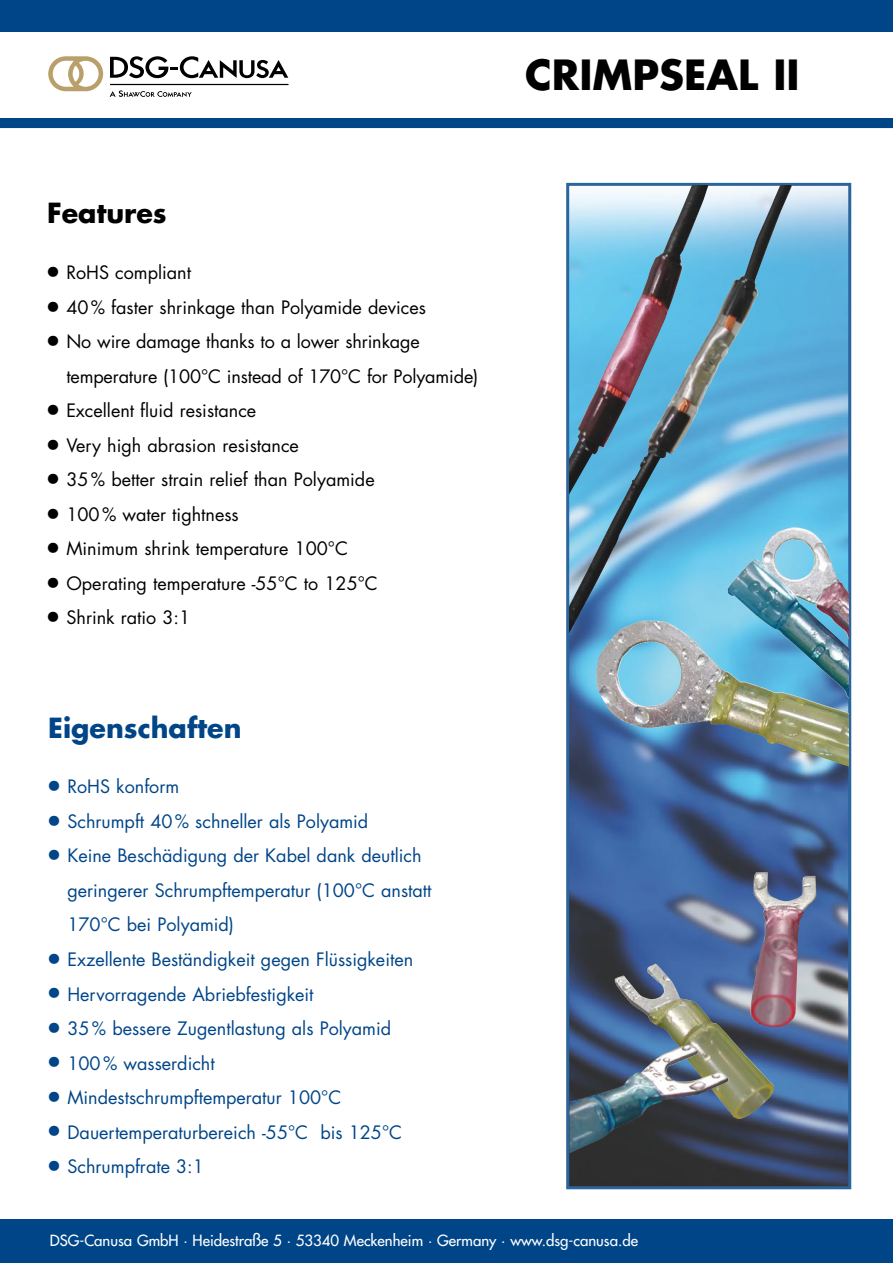
<style>
.page{position:relative;width:893px;height:1263px;background:#fff}
.page>*{position:absolute;margin:0;border:0;box-sizing:border-box;transform-origin:0 0}
.t1{font:700 40.5px "Futura";color:#000}
.t2{font:700 27px "Futura";color:#004588}
.t3{font:27px/34.5px "Futura";color:#000;text-align:justify}
.t4{font:27px/34.5px "Futura";color:#004588;text-align:justify}
.t5{font:700 27px "Futura";color:#000}
.t6{font:18px/34.5px "Futura";color:#004588}
.t7{font:18px/34.5px "Futura";color:#000}
.t8{font:15px "Futura";color:#fff}
</style>
<div class="page">
<img style="left:570px;top:187px;width:277px;height:998px">
<div style="left:566px;top:183px;width:285px;height:1006px;border:3px solid #004588"></div>
<div style="left:0;top:0;width:893px;height:128px;background:#004588"></div>
<div style="left:0;top:32px;width:893px;height:86px;background:#fff"></div>
<svg style="left:110px;top:56px;width:178px;height:22px"></svg>
<svg style="left:110px;top:90px;width:82px;height:7px"></svg>
<hr style="left:110px;top:84px;width:178px;height:1px;background:#000">
<svg style="left:48px;top:56px;width:55px;height:35px"></svg>
<div style="left:0;top:1219px;width:893px;height:44px;background:#004588"></div>
<img style="left:569px;top:186px;width:227px;height:488px">
<img style="left:595px;top:527px;width:253px;height:244px">
<img style="left:750px;top:872px;width:66px;height:156px">
<img style="left:614px;top:963px;width:160px;height:157px">
<img style="left:569px;top:1044px;width:159px;height:109px">
<h2 class="t5" style="left:47px;top:194px;width:121px">Features</h2>
<h2 class="t3" style="left:45px;top:254px;width:17px">• • •</h2>
<h2 class="t3" style="left:45px;top:392px;width:17px">• • • • • • •</h2>
<p class="t7" style="left:66px;top:255px;width:414px">RoHS compliant<br>40% faster shrinkage than Polyamide devices<br>No wire damage thanks to a lower shrinkage temperature (100°C instead of 170°C for Polyamide)<br>Excellent fluid resistance<br>Very high abrasion resistance<br>35% better strain relief than Polyamide<br>100% water tightness<br>Minimum shrink temperature 100°C<br>Operating temperature -55°C to 125°C<br>Shrink ratio 3:1</p>
<h2 class="t2" style="left:48px;top:709px;width:195px">Eigenschaften</h2>
<h2 class="t4" style="left:46px;top:769px;width:17px">• • •</h2>
<h2 class="t4" style="left:46px;top:941px;width:17px">• • • • • • •</h2>
<p class="t6" style="left:67px;top:769px;width:366px">RoHS konform<br>Schrumpft 40% schneller als Polyamid<br>Keine Beschädigung der Kabel dank deutlich geringerer Schrumpftemperatur (100°C anstatt 170°C bei Polyamid)<br>Exzellente Beständigkeit gegen Flüssigkeiten Hervorragende Abriebfestigkeit<br>35% bessere Zugentlastung als Polyamid 100% wasserdicht Mindestschrumpftemperatur 100°C Dauertemperaturbereich -55°C bis 125°C Schrumpfrate 3:1</p>
<h1 class="t1" style="left:525px;top:47px;width:276px">CRIMPSEAL II</h1>
<p class="t8" style="left:50px;top:1231px;width:590px">DSG-Canusa GmbH · Heidestraße 5 · 53340 Meckenheim · Germany · www.dsg-canusa.de</p>
</div>
